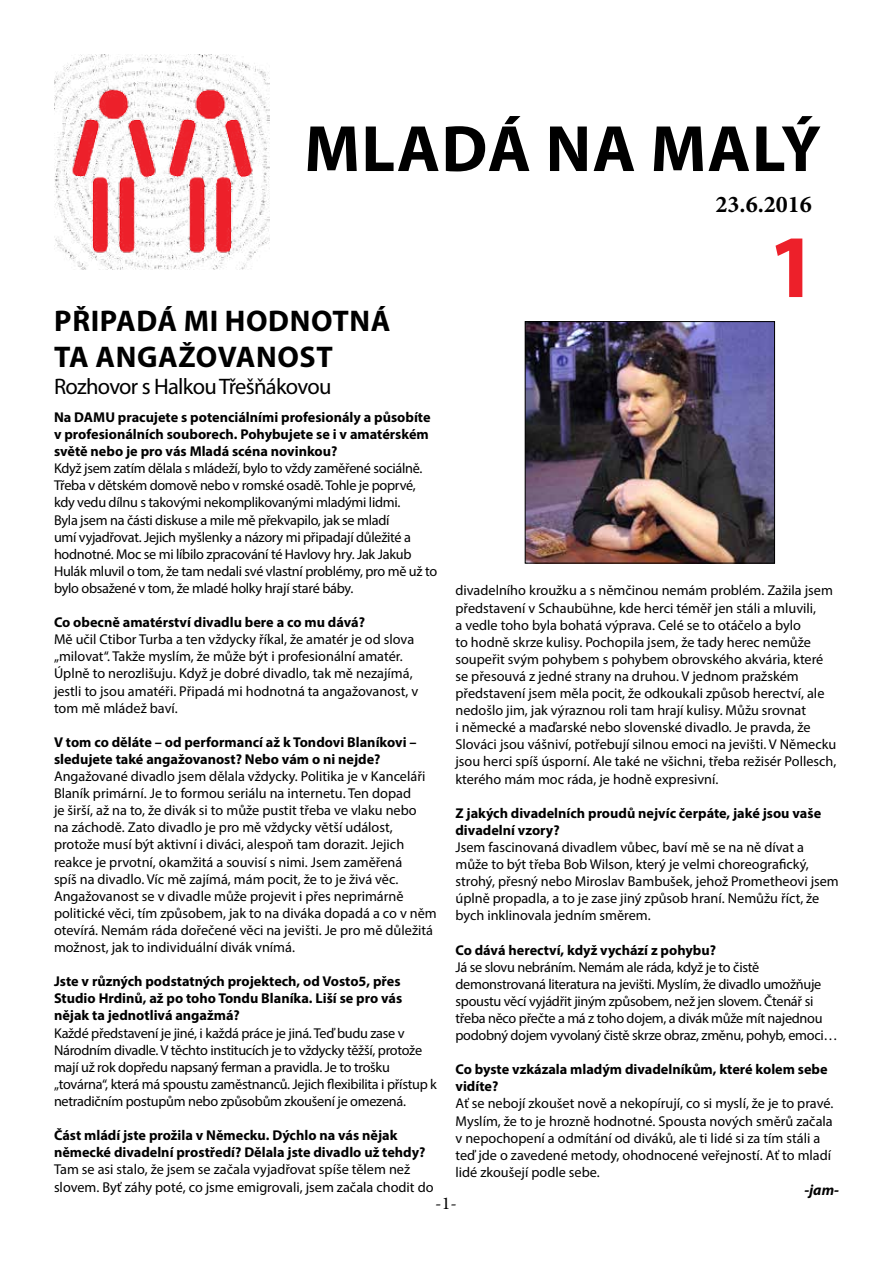
<style>
.page{position:relative;width:893px;height:1263px;background:#fff}
.page>*{position:absolute;margin:0;border:0;box-sizing:border-box;transform-origin:0 0}
.t1{font:700 90px "Myriad Pro";color:#ed202a}
.t2{font:700 66px "Myriad Pro";letter-spacing:.02em;color:#000}
.t3{font:700 30px/36px "Myriad Pro";letter-spacing:.02em;color:#000}
.t4{font:700 24px "Minion Pro";color:#000}
.t5{font:22.5px "Myriad Pro";letter-spacing:-.03em;color:#000}
.t6{font:18px "Minion Pro";color:#000}
.t7{font:italic 700 15px "Myriad Pro";color:#000}
.t8{font:14.25px/17.1px "Myriad Pro";color:#000}
.t9{font:14.25px/17.1px "Myriad Pro";letter-spacing:-.02em;color:#000}
.t10{font:700 14.25px/17.1px "Myriad Pro";color:#000}
</style>
<div class="page">
<img style="left:54px;top:54px;width:215px;height:215px">
<img style="left:527px;top:323px;width:246px;height:238px">
<div style="left:525px;top:321px;width:250px;height:242px;border:1px solid #000"></div>
<h2 class="t2" style="left:304px;top:106px;width:518px">MLADÁ NA MALÝ</h2>
<h3 class="t4" style="left:716px;top:187px;width:98px">23.6.2016</h3>
<h1 class="t1" style="left:768px;top:208px;width:51px">1</h1>
<h3 class="t3" style="left:54px;top:302px;width:338px">PŘIPADÁ MI HODNOTNÁ<br>TA ANGAŽOVANOST</h3>
<h3 class="t5" style="left:54px;top:373px;width:279px">Rozhovor s Halkou Třešňákovou</h3>
<p class="t10" style="left:54px;top:408px;width:378px">Na DAMU pracujete s potenciálními profesionály a působíte v profesionálních souborech. Pohybujete se i v amatérském světě nebo je pro vás Mladá scéna novinkou?</p>
<p class="t9" style="left:54px;top:460px;width:385px">Když jsem zatím dělala s mládeží, bylo to vždy zaměřené sociálně.<br>Třeba v dětském domově nebo v romské osadě. Tohle je poprvé, kdy vedu dílnu s takovými nekomplikovanými mladými lidmi.<br>Byla jsem na části diskuse a mile mě překvapilo, jak se mladí<br>umí vyjadřovat. Jejich myšlenky a názory mi připadají důležité a hodnotné. Moc se mi líbilo zpracování té Havlovy hry. Jak Jakub Hulák mluvil o tom, že tam nedali své vlastní problémy, pro mě už to bylo obsažené v tom, že mladé holky hrají staré báby.</p>
<p class="t10" style="left:54px;top:613px;width:313px">Co obecně amatérství divadlu bere a co mu dává?</p>
<p class="t8" style="left:54px;top:631px;width:366px">Mě učil Ctibor Turba a ten vždycky říkal, že amatér je od slova „milovat“. Takže myslím, že může být i profesionální amatér.<br>Úplně to nerozlišuju. Když je dobré divadlo, tak mě nezajímá, jestli to jsou amatéři. Připadá mi hodnotná ta angažovanost, v tom mě mládež baví.</p>
<p class="t10" style="left:54px;top:733px;width:364px">V tom co děláte – od performancí až k Tondovi Blaníkovi – sledujete také angažovanost? Nebo vám o ni nejde?</p>
<p class="t8" style="left:54px;top:767px;width:384px">Angažované divadlo jsem dělala vždycky. Politika je v Kanceláři Blaník primární. Je to formou seriálu na internetu. Ten dopad<br>je širší, až na to, že divák si to může pustit třeba ve vlaku nebo<br>na záchodě. Zato divadlo je pro mě vždycky větší událost, protože musí být aktivní i diváci, alespoň tam dorazit. Jejich reakce je prvotní, okamžitá a souvisí s nimi. Jsem zaměřená<br>spíš na divadlo. Víc mě zajímá, mám pocit, že to je živá věc.<br>Angažovanost se v divadle může projevit i přes neprimárně politické věci, tím způsobem, jak to na diváka dopadá a co v něm otevírá. Nemám ráda dořečené věci na jevišti. Je pro mě důležitá možnost, jak to individuální divák vnímá.</p>
<p class="t10" style="left:54px;top:972px;width:350px">Jste v různých podstatných projektech, od Vosto5, přes<br>Studio Hrdinů, až po toho Tondu Blaníka. Liší se pro vás nějak ta jednotlivá angažmá?</p>
<p class="t9" style="left:54px;top:1024px;width:384px">Každé představení je jiné, i každá práce je jiná. Teď budu zase v Národním divadle. V těchto institucích je to vždycky těžší, protože mají už rok dopředu napsaný ferman a pravidla. Je to trošku „továrna“, která má spoustu zaměstnanců. Jejich flexibilita i přístup k netradičním postupům nebo způsobům zkoušení je omezená.</p>
<p class="t10" style="left:54px;top:1126px;width:373px">Část mládí jste prožila v Německu. Dýchlo na vás nějak německé divadelní prostředí? Dělala jste divadlo už tehdy?</p>
<p class="t8" style="left:54px;top:1161px;width:381px">Tam se asi stalo, že jsem se začala vyjadřovat spíše tělem než slovem. Byť záhy poté, co jsme emigrovali, jsem začala chodit do</p>
<p class="t8" style="left:455px;top:582px;width:382px">divadelního kroužku a s němčinou nemám problém. Zažila jsem představení v Schaubühne, kde herci téměř jen stáli a mluvili,<br>a vedle toho byla bohatá výprava. Celé se to otáčelo a bylo<br>to hodně skrze kulisy. Pochopila jsem, že tady herec nemůže soupeřit svým pohybem s pohybem obrovského akvária, které se přesouvá z jedné strany na druhou. V jednom pražském představení jsem měla pocit, že odkoukali způsob herectví, ale nedošlo jim, jak výraznou roli tam hrají kulisy. Můžu srovnat<br>i německé a maďarské nebo slovenské divadlo. Je pravda, že Slováci jsou vášniví, potřebují silnou emoci na jevišti. V Německu jsou herci spíš úsporní. Ale také ne všichni, třeba režisér Pollesch, kterého mám moc ráda, je hodně expresivní.</p>
<p class="t10" style="left:455px;top:804px;width:367px">Z jakých divadelních proudů nejvíc čerpáte, jaké jsou vaše divadelní vzory?</p>
<p class="t8" style="left:455px;top:838px;width:385px">Jsem fascinovaná divadlem vůbec, baví mě se na ně dívat a může to být třeba Bob Wilson, který je velmi choreografický, strohý, přesný nebo Miroslav Bambušek, jehož Prometheovi jsem úplně propadla, a to je zase jiný způsob hraní. Nemůžu říct, že bych inklinovala jedním směrem.</p>
<p class="t10" style="left:455px;top:941px;width:262px">Co dává herectví, když vychází z pohybu?</p>
<p class="t9" style="left:455px;top:958px;width:384px">Já se slovu nebráním. Nemám ale ráda, když je to čistě demonstrovaná literatura na jevišti. Myslím, že divadlo umožňuje spoustu věcí vyjádřit jiným způsobem, než jen slovem. Čtenář si třeba něco přečte a má z toho dojem, a divák může mít najednou podobný dojem vyvolaný čistě skrze obraz, změnu, pohyb, emoci…</p>
<p class="t10" style="left:455px;top:1060px;width:374px">Co byste vzkázala mladým divadelníkům, které kolem sebe vidíte?</p>
<p class="t8" style="left:455px;top:1095px;width:379px">Ať se nebojí zkoušet nově a nekopírují, co si myslí, že je to pravé.<br>Myslím, že to je hrozně hodnotné. Spousta nových směrů začala v nepochopení a odmítání od diváků, ale ti lidé si za tím stáli a teď jde o zavedené metody, ohodnocené veřejností. Ať to mladí lidé zkoušejí podle sebe.</p>
<p class="t7" style="left:804px;top:1180px;width:36px">-jam-</p>
<p class="t6" style="left:435px;top:1191px;width:23px">-1-</p>
</div>
